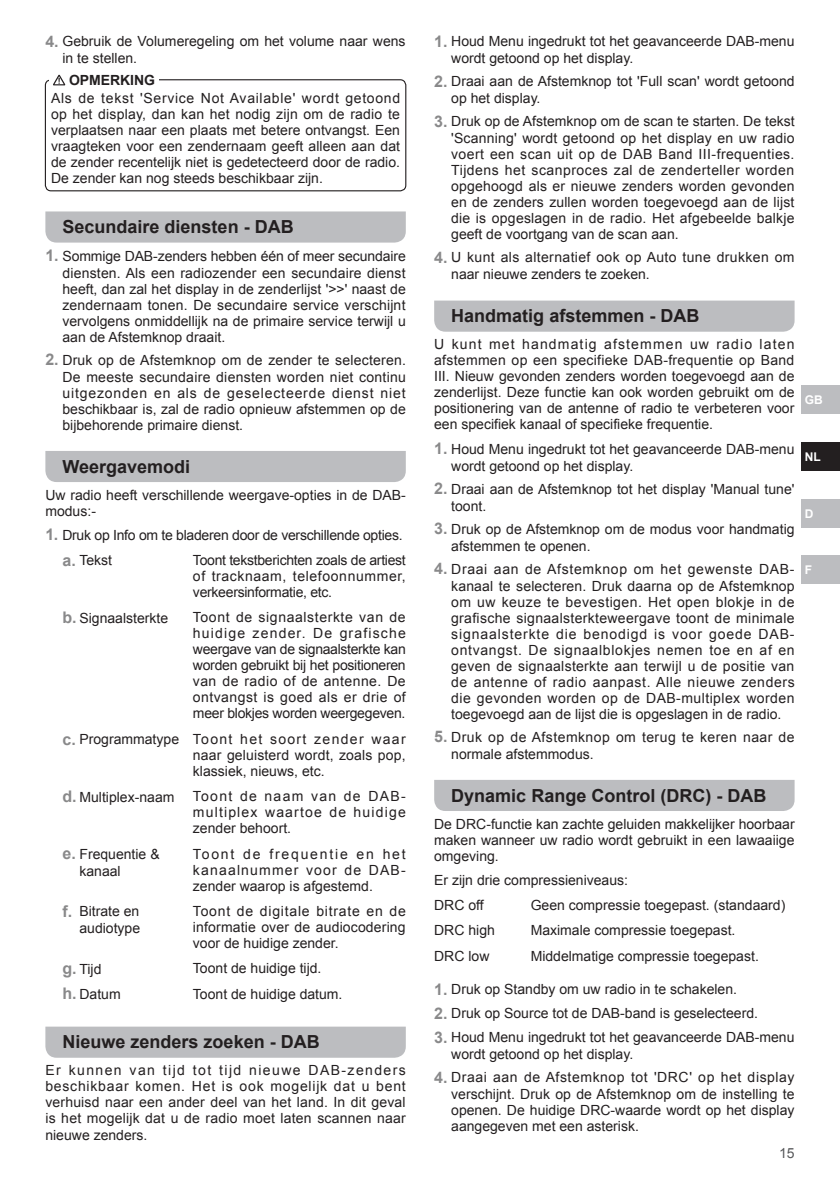
<style>
.page{position:relative;width:840px;height:1191px;background:#fff}
.page>*{position:absolute;margin:0;border:0;box-sizing:border-box;transform-origin:0 0}
.t1{font:700 18px "Arial";color:#231f20}
.t2{font:14px/16px "Arial";color:#231f20;text-align:justify}
.t3{font:14px/17px "Arial";letter-spacing:.025em;color:#231f20}
.t4{font:14px/17px "Arial";letter-spacing:.03em;color:#231f20}
.t5{font:14px/25.4px "Arial";letter-spacing:-.02em;color:#231f20}
.t6{font:700 14px "Arial";letter-spacing:-.005em;color:#231f20}
.t7{font:14px "Arial";color:#57585a}
.t8{font:700 12px "Arial";color:#fff}
.s1{font-weight:700;font-size:16px;color:#89898a}
</style>
<div class="page">
<div style="left:801px;top:386px;width:38px;height:28px;background:#bcbdc0"></div>
<div style="left:801px;top:442px;width:38px;height:29px;background:#231f20"></div>
<div style="left:801px;top:499px;width:38px;height:28px;background:#bcbdc0"></div>
<div style="left:801px;top:556px;width:38px;height:28px;background:#bcbdc0"></div>
<div style="left:45px;top:79px;width:361px;height:112px;border:1px solid #231f20;border-radius:6px"></div>
<svg style="left:45px;top:211px;width:360px;height:32px;background:#bebfc2"></svg>
<div style="left:45px;top:451px;width:360px;height:31px;background:#bcbdc0"></div>
<div style="left:45px;top:1026px;width:360px;height:31px;background:#bcbdc0"></div>
<div style="left:49px;top:73px;width:110px;height:14px;background:#fff"></div>
<svg style="left:53px;top:75px;width:12px;height:10px"></svg>
<svg style="left:434px;top:300px;width:360px;height:32px;background:#bebfc2"></svg>
<div style="left:434px;top:780px;width:360px;height:31px;background:#bcbdc0"></div>
<p class="t2" style="left:62px;top:33px;width:344px;line-height:17px;text-indent:-17px"><span class="s1">4.</span> Gebruik de Volumeregeling om het volume naar wens in te stellen.</p>
<p class="t6" style="left:69px;top:71px;width:88px">OPMERKING</p>
<p class="t2" style="left:51px;top:90px;width:350px">Als de tekst 'Service Not Available' wordt getoond op het display, dan kan het nodig zijn om de radio te verplaatsen naar een plaats met betere ontvangst. Een vraagteken voor een zendernaam geeft alleen aan dat de zender recentelijk niet is gedetecteerd door de radio.<br>De zender kan nog steeds beschikbaar zijn.</p>
<p class="t1" style="left:62px;top:215px;width:233px">Secundaire diensten - DAB</p>
<p class="t2" style="left:62px;top:248px;width:345px;text-indent:-17px"><span class="s1">1.</span> Sommige DAB-zenders hebben één of meer secundaire diensten. Als een radiozender een secundaire dienst heeft, dan zal het display in de zenderlijst '&gt;&gt;' naast de zendernaam tonen. De secundaire service verschijnt vervolgens onmiddellijk na de primaire service terwijl u aan de Afstemknop draait.</p>
<p class="t2" style="left:62px;top:352px;width:345px;text-indent:-17px"><span class="s1">2.</span> Druk op de Afstemknop om de zender te selecteren.<br>De meeste secundaire diensten worden niet continu uitgezonden en als de geselecteerde dienst niet beschikbaar is, zal de radio opnieuw afstemmen op de bijbehorende primaire dienst.</p>
<p class="t1" style="left:62px;top:454px;width:129px">Weergavemodi</p>
<p class="t2" style="left:45px;top:487px;width:362px">Uw radio heeft verschillende weergave-opties in de DAB&shy;modus:-</p>
<p class="t5" style="left:62px;top:522px;width:341px;text-indent:-17px"><span class="s1">1.</span> Druk op Info om te bladeren door de verschillende opties. <span class="s1">a.</span> Tekst</p>
<p class="t2" style="left:193px;top:552px;width:214px">Toont tekstberichten zoals de artiest of tracknaam, telefoonnummer, verkeersinformatie, etc.</p>
<p class="t2" style="left:62px;top:610px;width:107px"><span class="s1">b.</span> Signaalsterkte</p>
<p class="t2" style="left:193px;top:609px;width:214px">Toont de signaalsterkte van de huidige zender. De grafische weergave van de signaalsterkte kan worden gebruikt bij het positioneren van de radio of de antenne. De ontvangst is goed als er drie of meer blokjes worden weergegeven.</p>
<p class="t2" style="left:193px;top:731px;width:214px;text-indent:-130px"><span class="s1">c.</span> Programmatype Toont het soort zender waar naar geluisterd wordt, zoals pop, klassiek, nieuws, etc.</p>
<p class="t2" style="left:62px;top:789px;width:113px"><span class="s1">d.</span> Multiplex-naam</p>
<p class="t2" style="left:193px;top:788px;width:214px">Toont de naam van de DAB&shy;multiplex waartoe de huidige zender behoort.</p>
<p class="t2" style="left:79px;top:845px;width:82px;line-height:17px;text-indent:-17px"><span class="s1">e.</span> Frequentie &amp; kanaal</p>
<p class="t2" style="left:193px;top:845px;width:214px">Toont de frequentie en het kanaalnummer voor de DAB&shy;zender waarop is afgestemd.</p>
<p class="t2" style="left:62px;top:903px;width:79px;line-height:17px;text-align:right"><span class="s1">f.</span> Bitrate en audiotype</p>
<p class="t2" style="left:193px;top:903px;width:214px">Toont de digitale bitrate en de informatie over de audiocodering voor de huidige zender.</p>
<p class="t2" style="left:62px;top:961px;width:41px"><span class="s1">g.</span> Tijd</p>
<p class="t2" style="left:193px;top:960px;width:130px">Toont de huidige tijd.</p>
<p class="t2" style="left:62px;top:986px;width:60px"><span class="s1">h.</span> Datum</p>
<p class="t2" style="left:193px;top:985px;width:151px">Toont de huidige datum.</p>
<p class="t1" style="left:62px;top:1030px;width:259px">Nieuwe zenders zoeken - DAB</p>
<p class="t2" style="left:45px;top:1062px;width:362px">Er kunnen van tijd tot tijd nieuwe DAB-zenders beschikbaar komen. Het is ook mogelijk dat u bent verhuisd naar een ander deel van het land. In dit geval is het mogelijk dat u de radio moet laten scannen naar nieuwe zenders.</p>
<p class="t2" style="left:451px;top:33px;width:344px;line-height:17px;text-indent:-17px"><span class="s1">1.</span> Houd Menu ingedrukt tot het geavanceerde DAB-menu wordt getoond op het display.</p>
<p class="t2" style="left:451px;top:73px;width:345px;line-height:17px;text-indent:-17px"><span class="s1">2.</span> Draai aan de Afstemknop tot 'Full scan' wordt getoond op het display.</p>
<p class="t2" style="left:451px;top:113px;width:345px;text-indent:-17px"><span class="s1">3.</span> Druk op de Afstemknop om de scan te starten. De tekst 'Scanning' wordt getoond op het display en uw radio voert een scan uit op de DAB Band III-frequenties.<br>Tijdens het scanproces zal de zenderteller worden opgehoogd als er nieuwe zenders worden gevonden en de zenders zullen worden toegevoegd aan de lijst die is opgeslagen in de radio. Het afgebeelde balkje geeft de voortgang van de scan aan.</p>
<p class="t3" style="left:451px;top:249px;width:344px;text-indent:-17px"><span class="s1">4.</span> U kunt als alternatief ook op Auto tune drukken om naar nieuwe zenders te zoeken.</p>
<p class="t1" style="left:451px;top:304px;width:250px">Handmatig afstemmen - DAB</p>
<p class="t2" style="left:434px;top:337px;width:362px">U kunt met handmatig afstemmen uw radio laten afstemmen op een specifieke DAB-frequentie op Band III. Nieuw gevonden zenders worden toegevoegd aan de zenderlijst. Deze functie kan ook worden gebruikt om de positionering van de antenne of radio te verbeteren voor een specifiek kanaal of specifieke frequentie.</p>
<p class="t2" style="left:451px;top:440px;width:344px;line-height:17px;text-indent:-17px"><span class="s1">1.</span> Houd Menu ingedrukt tot het geavanceerde DAB-menu wordt getoond op het display.</p>
<p class="t2" style="left:451px;top:480px;width:344px;line-height:17px;text-indent:-17px"><span class="s1">2.</span> Draai aan de Afstemknop tot het display 'Manual tune' toont.</p>
<p class="t2" style="left:451px;top:520px;width:344px;line-height:17px;text-indent:-17px"><span class="s1">3.</span> Druk op de Afstemknop om de modus voor handmatig afstemmen te openen.</p>
<p class="t2" style="left:451px;top:561px;width:345px;text-indent:-17px"><span class="s1">4.</span> Draai aan de Afstemknop om het gewenste DAB&shy;kanaal te selecteren. Druk daarna op de Afstemknop om uw keuze te bevestigen. Het open blokje in de grafische signaalsterkteweergave toont de minimale signaalsterkte die benodigd is voor goede DAB&shy;ontvangst. De signaalblokjes nemen toe en af en geven de signaalsterkte aan terwijl u de positie van de antenne of radio aanpast. Alle nieuwe zenders die gevonden worden op de DAB-multiplex worden toegevoegd aan de lijst die is opgeslagen in de radio.</p>
<p class="t4" style="left:451px;top:728px;width:345px;text-indent:-17px"><span class="s1">5.</span> Druk op de Afstemknop om terug te keren naar de normale afstemmodus.</p>
<p class="t1" style="left:451px;top:783px;width:316px">Dynamic Range Control (DRC) - DAB</p>
<p class="t2" style="left:434px;top:816px;width:362px">De DRC-functie kan zachte geluiden makkelijker hoorbaar maken wanneer uw radio wordt gebruikt in een lawaaiige omgeving.</p>
<p class="t2" style="left:434px;top:867px;width:195px;line-height:25.4px">Er zijn drie compressieniveaus:<br>DRC off</p>
<p class="t2" style="left:530px;top:897px;width:256px">Geen compressie toegepast. (standaard)</p>
<p class="t2" style="left:434px;top:922px;width:62px">DRC high</p>
<p class="t2" style="left:530px;top:922px;width:206px">Maximale compressie toegepast.</p>
<p class="t2" style="left:434px;top:948px;width:57px">DRC low</p>
<p class="t2" style="left:530px;top:948px;width:229px">Middelmatige compressie toegepast.</p>
<p class="t2" style="left:434px;top:981px;width:304px"><span class="s1">1.</span> Druk op Standby om uw radio in te schakelen.</p>
<p class="t2" style="left:434px;top:1005px;width:325px"><span class="s1">2.</span> Druk op Source tot de DAB-band is geselecteerd.</p>
<p class="t2" style="left:451px;top:1029px;width:344px;line-height:17px;text-indent:-17px"><span class="s1">3.</span> Houd Menu ingedrukt tot het geavanceerde DAB-menu wordt getoond op het display.</p>
<p class="t2" style="left:451px;top:1069px;width:345px;text-indent:-17px"><span class="s1">4.</span> Draai aan de Afstemknop tot 'DRC' op het display verschijnt. Druk op de Afstemknop om de instelling te openen. De huidige DRC-waarde wordt op het display aangegeven met een asterisk.</p>
<p class="t7" style="left:778px;top:1143px;width:17px">15</p>
<p class="t8" style="left:804px;top:392px;width:19px">GB</p>
<p class="t8" style="left:804px;top:448px;width:17px">NL</p>
<p class="t8" style="left:804px;top:505px;width:10px">D</p>
<p class="t8" style="left:804px;top:562px;width:9px">F</p>
</div>
